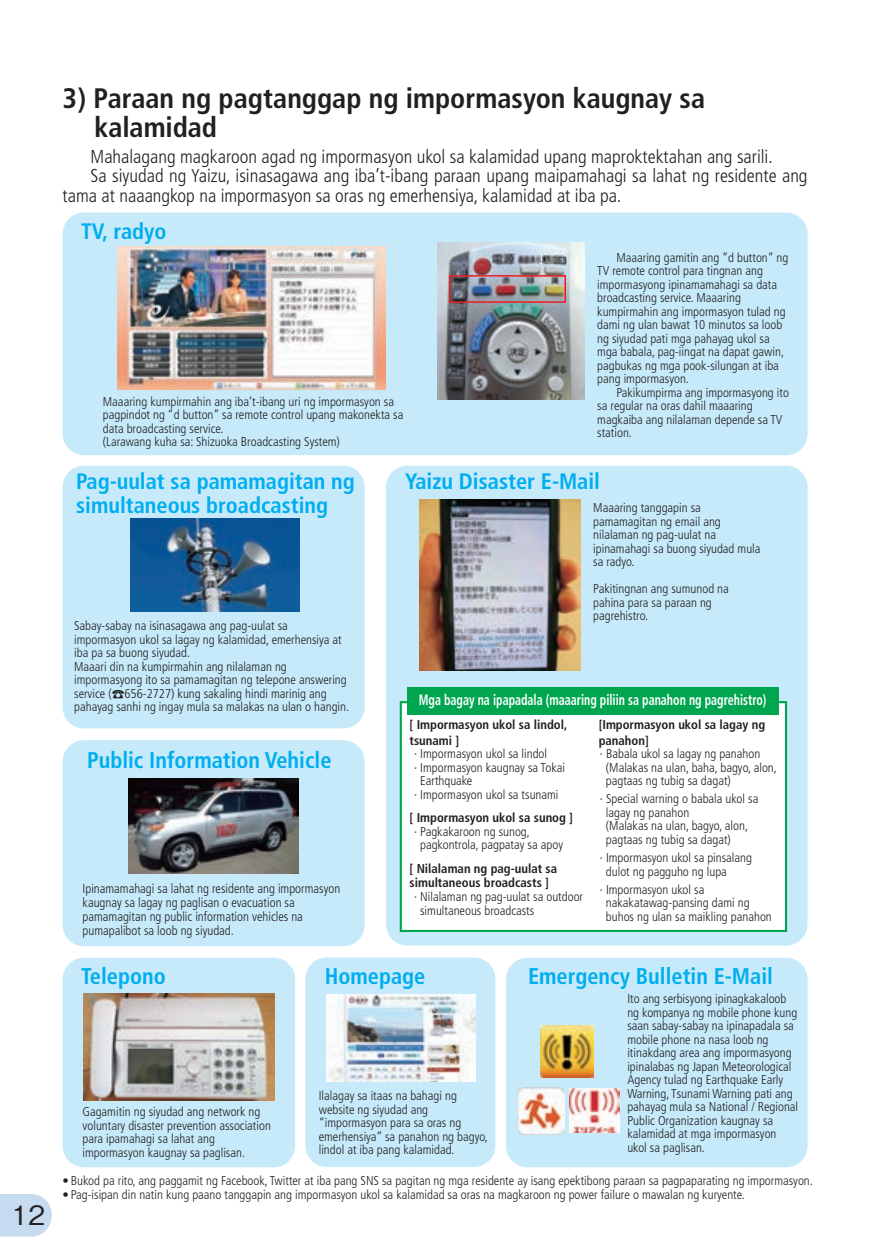
<style>
.page{position:relative;width:892px;height:1260px;background:#fff}
.page>*{position:absolute;margin:0;border:0;box-sizing:border-box;transform-origin:0 0}
.t1{font:700 condensed 28.2px/29.2px "Frutiger";color:#231f20}
.t2{font:500 26.55px "Gothic BBB Pro";color:#231f20}
.t3{font:700 condensed 22.8px "Frutiger";color:#00aeef}
.t4{font:700 condensed 22.65px "Frutiger";color:#00aeef}
.t5{font:700 condensed 22.35px/23.9px "Frutiger";color:#00aeef}
.t6{font:300 condensed 18.6px "Frutiger";color:#231f20}
.t7{font:700 condensed 15px "Frutiger";color:#fff;scale:.8 1}
.t8{font:300 condensed 13.05px/13.8px "Frutiger";color:#231f20}
.t9{font:300 condensed 12.75px/13.5px "Frutiger";color:#231f20}
.t10{font:700 condensed 12.75px/15.8px "Frutiger";color:#231f20}
.s1{font-family:"Gothic BBB Pro";font-weight:500;font-stretch:normal}
</style>
<div class="page">
<svg style="left:0;top:1194px;width:52px;height:42px;background:#caddf1"></svg>
<div style="left:63px;top:212px;width:744px;height:243px;background:#c6eafa;border-radius:21px"></div>
<div style="left:63px;top:466px;width:301px;height:262px;background:#c6eafa;border-radius:21px"></div>
<div style="left:386px;top:466px;width:421px;height:479px;background:#c6eafa;border-radius:21px"></div>
<img style="left:130px;top:519px;width:170px;height:92px">
<div style="left:63px;top:740px;width:301px;height:206px;background:#c6eafa;border-radius:21px"></div>
<img style="left:128px;top:778px;width:170px;height:95px">
<div style="left:63px;top:957px;width:232px;height:210px;background:#c6eafa;border-radius:21px"></div>
<img style="left:83px;top:994px;width:191px;height:106px">
<div style="left:506px;top:957px;width:301px;height:210px;background:#c6eafa;border-radius:21px"></div>
<div style="left:305px;top:957px;width:190px;height:210px;background:#c6eafa;border-radius:21px"></div>
<img style="left:326px;top:994px;width:149px;height:88px">
<img style="left:419px;top:499px;width:161px;height:171px">
<img style="left:117px;top:246px;width:268px;height:143px">
<img style="left:517px;top:1087px;width:47px;height:47px">
<img style="left:569px;top:1088px;width:50px;height:44px">
<img style="left:540px;top:1025px;width:53px;height:52px">
<div style="left:399px;top:701px;width:387px;height:231px;background:#fff"></div>
<div style="left:407px;top:687px;width:371px;height:27px;background:#00a54f"></div>
<img style="left:437px;top:243px;width:147px;height:156px">
<div style="left:448px;top:275px;width:117px;height:28px;border:2px solid #ee1d23"></div>
<h2 class="t2" style="left:12px;top:1194px;width:35px">12</h2>
<h1 class="t1" style="left:94px;top:83px;width:611px;text-indent:-32px">3) Paraan ng pagtanggap ng impormasyon kaugnay sa kalamidad</h1>
<h3 class="t6" style="left:90px;top:146px;width:683px">Mahalagang magkaroon agad ng impormasyon ukol sa kalamidad upang maproktektahan ang sarili.</h3>
<h3 class="t6" style="left:90px;top:165px;width:718px">Sa siyudad ng Yaizu, isinasagawa ang iba’t-ibang paraan upang maipamahagi sa lahat ng residente ang</h3>
<h3 class="t6" style="left:63px;top:185px;width:560px">tama at naaangkop na impormasyon sa oras ng emerhensiya, kalamidad at iba pa.</h3>
<h3 class="t5" style="left:81px;top:219px;width:87px">TV, radyo</h3>
<p class="t9" style="left:103px;top:395px;width:302px">Maaaring kumpirmahin ang iba’t-ibang uri ng impormasyon sa pagpindot ng “d button” sa remote control upang makonekta sa data broadcasting service.<br>(Larawang kuha sa: Shizuoka Broadcasting System)</p>
<p class="t9" style="left:597px;top:250px;width:192px;text-indent:19px">Maaaring gamitin ang “d button” ng TV remote control para tingnan ang impormasyong ipinamamahagi sa data broadcasting service. Maaaring kumpirmahin ang impormasyon tulad ng dami ng ulan bawat 10 minutos sa loob ng siyudad pati mga pahayag ukol sa mga babala, pag-iingat na dapat gawin, pagbukas ng mga pook-silungan at iba pang impormasyon.</p>
<p class="t9" style="left:597px;top:385px;width:193px;text-indent:19px">Pakikumpirma ang impormasyong ito sa regular na oras dahil maaaring magkaiba ang nilalaman depende sa TV station.</p>
<h3 class="t5" style="left:76px;top:469px;width:280px">Pag-uulat sa pamamagitan ng simultaneous broadcasting</h3>
<p class="t9" style="left:74px;top:619px;width:276px">Sabay-sabay na isinasagawa ang pag-uulat sa impormasyon ukol sa lagay ng kalamidad, emerhensiya at iba pa sa buong siyudad.<br>Maaari din na kumpirmahin ang nilalaman ng impormasyong ito sa pamamagitan ng telepone answering service (<span class="s1">☎</span>656-2727) kung sakaling hindi marinig ang pahayag sanhi ng ingay mula sa malakas na ulan o hangin.</p>
<h3 class="t3" style="left:87px;top:746px;width:246px">Public Information Vehicle</h3>
<p class="t8" style="left:83px;top:882px;width:259px">Ipinamamahagi sa lahat ng residente ang impormasyon kaugnay sa lagay ng paglisan o evacuation sa pamamagitan ng public information vehicles na pumapalibot sa loob ng siyudad.</p>
<h3 class="t5" style="left:405px;top:469px;width:196px">Yaizu Disaster E-Mail</h3>
<p class="t9" style="left:593px;top:501px;width:169px">Maaaring tanggapin sa pamamagitan ng email ang nilalaman ng pag-uulat na ipinamahagi sa buong siyudad mula sa radyo.</p>
<p class="t9" style="left:593px;top:582px;width:137px">Pakitingnan ang sumunod na pahina para sa paraan ng pagrehistro.</p>
<p class="t7" style="left:418px;top:691px;width:436px">Mga bagay na ipapadala (maaaring piliin sa panahon ng pagrehistro)</p>
<p class="t10" style="left:409px;top:716px;width:159px">[ Impormasyon ukol sa lindol, tsunami ]</p>
<p class="t9" style="left:414px;top:747px;width:134px">· Impormasyon ukol sa lindol</p>
<p class="t9" style="left:414px;top:761px;width:152px">· Impormasyon kaugnay sa Tokai</p>
<p class="t9" style="left:420px;top:774px;width:54px">Earthquake</p>
<p class="t9" style="left:414px;top:788px;width:146px">· Impormasyon ukol sa tsunami</p>
<p class="t9" style="left:420px;top:824px;width:144px;text-indent:-6px">· Pagkakaroon ng sunog, pagkontrola, pagpatay sa apoy</p>
<p class="t9" style="left:420px;top:890px;width:164px;text-indent:-6px">· Nilalaman ng pag-uulat sa outdoor simultaneous broadcasts</p>
<p class="t10" style="left:409px;top:809px;width:165px">[ Impormasyon ukol sa sunog ]</p>
<p class="t10" style="left:409px;top:862px;width:149px;line-height:13.5px">[ Nilalaman ng pag-uulat sa simultaneous broadcasts ]</p>
<p class="t10" style="left:598px;top:716px;width:168px">[Impormasyon ukol sa lagay ng panahon]</p>
<p class="t9" style="left:605px;top:747px;width:172px;text-indent:-6px">· Babala ukol sa lagay ng panahon (Malakas na ulan, baha, bagyo, alon, pagtaas ng tubig sa dagat)</p>
<p class="t9" style="left:605px;top:792px;width:154px;text-indent:-6px">· Special warning o babala ukol sa lagay ng panahon<br>(Malakas na ulan, bagyo, alon, pagtaas ng tubig sa dagat)</p>
<p class="t9" style="left:605px;top:851px;width:147px;text-indent:-6px">· Impormasyon ukol sa pinsalang dulot ng pagguho ng lupa</p>
<p class="t9" style="left:605px;top:882px;width:167px;text-indent:-6px">· Impormasyon ukol sa nakakatawag-pansing dami ng buhos ng ulan sa maikling panahon</p>
<h3 class="t4" style="left:81px;top:962px;width:86px">Telepono</h3>
<h3 class="t4" style="left:324px;top:962px;width:102px">Homepage</h3>
<h3 class="t4" style="left:527px;top:962px;width:246px">Emergency Bulletin E-Mail</h3>
<p class="t9" style="left:82px;top:1105px;width:190px">Gagamitin ng siyudad ang network ng voluntary disaster prevention association para ipamahagi sa lahat ang impormasyon kaugnay sa paglisan.</p>
<p class="t9" style="left:318px;top:1089px;width:171px">Ilalagay sa itaas na bahagi ng website ng siyudad ang “impormasyon para sa oras ng emerhensiya” sa panahon ng bagyo, lindol at iba pang kalamidad.</p>
<p class="t9" style="left:627px;top:992px;width:172px">Ito ang serbisyong ipinagkakaloob ng kompanya ng mobile phone kung saan sabay-sabay na ipinapadala sa mobile phone na nasa loob ng itinakdang area ang impormasyong ipinalabas ng Japan Meteorological<br>Agency tulad ng Earthquake Early<br>Warning, Tsunami Warning pati ang pahayag mula sa National / Regional<br>Public Organization kaugnay sa kalamidad at mga impormasyon ukol sa paglisan.</p>
<p class="t9" style="left:63px;top:1174px;width:751px">• Bukod pa rito, ang paggamit ng Facebook, Twitter at iba pang SNS sa pagitan ng mga residente ay isang epektibong paraan sa pagpaparating ng impormasyon.</p>
<p class="t9" style="left:63px;top:1187px;width:683px">• Pag-isipan din natin kung paano tanggapin ang impormasyon ukol sa kalamidad sa oras na magkaroon ng power failure o mawalan ng kuryente.</p>
</div>
